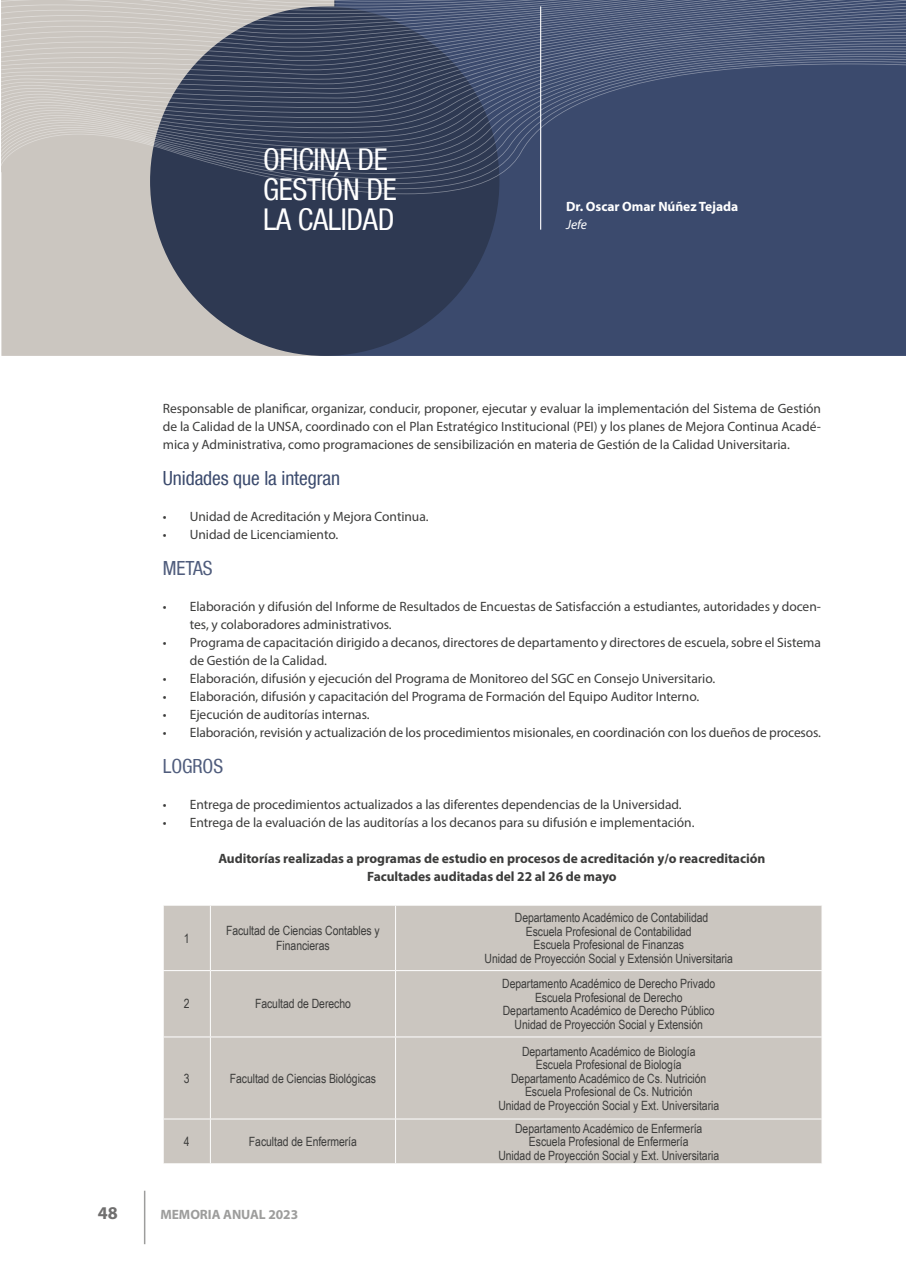
<style>
.page{position:relative;width:906px;height:1276px;background:#fff}
.page>*{position:absolute;margin:0;border:0;box-sizing:border-box;transform-origin:0 0}
.t1{font:condensed 30px/30px "Helvetica Neue LT Com";letter-spacing:-.01em;color:#fff}
.t2{font:condensed 19.5px "Helvetica Neue LT Com";letter-spacing:-.005em;color:#3b4a6d}
.t3{font:condensed 19.5px "Helvetica Neue LT Com";letter-spacing:-.005em;color:#4f5c7c}
.t4{font:700 18px "Myriad Pro";color:#706f6f}
.t5{font:13.5px/18px "Myriad Pro";letter-spacing:-.005em;color:#3c3c3b}
.t6{font:700 13.5px/18px "Myriad Pro";letter-spacing:-.005em;color:#3c3c3b;text-align:center}
.t7{font:700 13.5px "Myriad Pro";letter-spacing:-.005em;color:#fff}
.t8{font:700 13.5px "Myriad Pro";letter-spacing:-.005em;color:#9d9d9c}
.t9{font:italic 13.5px "Myriad Pro";color:#fff}
.t10{font:12.75px/13.5px "Arial Narrow";letter-spacing:-.005em;color:#3c3c3b;text-align:center}
</style>
<div class="page">
<hr style="left:144px;top:1190px;width:1px;height:54px;background:#9d9d9c">
<div style="left:1px;top:194px;width:149px;height:162px;background:#cbc6c0"></div>
<svg style="left:150px;top:194px;width:756px;height:162px;background:#3e4b68"></svg>
<svg style="left:1px;top:0;width:905px;height:194px;background:#5f687e"></svg>
<hr style="left:540px;top:6px;width:1px;height:224px;background:#fff">
<div style="left:164px;top:906px;width:657px;height:257px;background:#cbc6c0"></div>
<hr style="left:210px;top:905px;width:1px;height:65px;background:#fff">
<hr style="left:395px;top:905px;width:1px;height:65px;background:#fff">
<hr style="left:163px;top:970px;width:47px;height:1px;background:#fff">
<hr style="left:210px;top:970px;width:185px;height:1px;background:#fff">
<hr style="left:210px;top:971px;width:1px;height:65px;background:#fff">
<hr style="left:395px;top:970px;width:427px;height:1px;background:#fff">
<hr style="left:395px;top:971px;width:1px;height:65px;background:#fff">
<hr style="left:163px;top:1036px;width:47px;height:1px;background:#fff">
<hr style="left:210px;top:1036px;width:185px;height:1px;background:#fff">
<hr style="left:210px;top:1037px;width:1px;height:81px;background:#fff">
<hr style="left:395px;top:1036px;width:427px;height:1px;background:#fff">
<hr style="left:395px;top:1037px;width:1px;height:81px;background:#fff">
<hr style="left:163px;top:1118px;width:47px;height:1px;background:#fff">
<hr style="left:210px;top:1118px;width:185px;height:1px;background:#fff">
<hr style="left:210px;top:1119px;width:1px;height:44px;background:#fff">
<hr style="left:395px;top:1118px;width:427px;height:1px;background:#fff">
<hr style="left:395px;top:1119px;width:1px;height:44px;background:#fff">
<h1 class="t1" style="left:263px;top:144px;width:135px">OFICINA DE<br>GESTIÓN DE<br>LA CALIDAD</h1>
<p class="t7" style="left:566px;top:197px;width:173px">Dr. Oscar Omar Núñez Tejada</p>
<p class="t9" style="left:566px;top:216px;width:22px">Jefe</p>
<p class="t5" style="left:163px;top:399px;width:659px;text-align:justify">Responsable de planificar, organizar, conducir, proponer, ejecutar y evaluar la implementación del Sistema de Gestión de la Calidad de la UNSA, coordinado con el Plan Estratégico Institucional (PEI) y los planes de Mejora Continua Acadé&shy;mica y Administrativa, como programaciones de sensibilización en materia de Gestión de la Calidad Universitaria.</p>
<h2 class="t2" style="left:163px;top:466px;width:179px">Unidades que la integran</h2>
<p class="t5" style="left:163px;top:507px;width:267px">• Unidad de Acreditación y Mejora Continua.</p>
<p class="t5" style="left:163px;top:525px;width:177px">• Unidad de Licenciamiento.</p>
<h2 class="t3" style="left:163px;top:556px;width:51px">METAS</h2>
<p class="t5" style="left:190px;top:597px;width:632px;text-indent:-27px">• Elaboración y difusión del Informe de Resultados de Encuestas de Satisfacción a estudiantes, autoridades y docen&shy;tes, y colaboradores administrativos.</p>
<p class="t5" style="left:190px;top:633px;width:632px;text-indent:-27px">• Programa de capacitación dirigido a decanos, directores de departamento y directores de escuela, sobre el Sistema de Gestión de la Calidad.</p>
<p class="t5" style="left:163px;top:669px;width:554px">• Elaboración, difusión y ejecución del Programa de Monitoreo del SGC en Consejo Universitario.</p>
<p class="t5" style="left:163px;top:687px;width:538px">• Elaboración, difusión y capacitación del Programa de Formación del Equipo Auditor Interno.</p>
<p class="t5" style="left:163px;top:705px;width:208px">• Ejecución de auditorías internas.</p>
<p class="t5" style="left:163px;top:723px;width:659px">• Elaboración, revisión y actualización de los procedimientos misionales, en coordinación con los dueños de procesos.</p>
<h2 class="t3" style="left:163px;top:754px;width:62px">LOGROS</h2>
<p class="t5" style="left:163px;top:795px;width:520px">• Entrega de procedimientos actualizados a las diferentes dependencias de la Universidad.</p>
<p class="t5" style="left:163px;top:813px;width:533px">• Entrega de la evaluación de las auditorías a los decanos para su difusión e implementación.</p>
<p class="t6" style="left:218px;top:849px;width:548px">Auditorías realizadas a programas de estudio en procesos de acreditación y/o reacreditación<br>Facultades auditadas del 22 al 26 de mayo</p>
<p class="t10" style="left:184px;top:931px;width:7px">1</p>
<p class="t10" style="left:226px;top:922px;width:155px;line-height:15px">Facultad de Ciencias Contables y<br>Financieras</p>
<p class="t10" style="left:184px;top:996px;width:7px">2</p>
<p class="t10" style="left:255px;top:996px;width:97px">Facultad de Derecho</p>
<p class="t10" style="left:184px;top:1071px;width:7px">3</p>
<p class="t10" style="left:230px;top:1071px;width:148px">Facultad de Ciencias Biológicas</p>
<p class="t10" style="left:184px;top:1134px;width:7px">4</p>
<p class="t10" style="left:249px;top:1134px;width:109px">Facultad de Enfermería</p>
<h3 class="t4" style="left:98px;top:1201px;width:21px">48</h3>
<p class="t8" style="left:160px;top:1206px;width:139px">MEMORIA ANUAL 2023</p>
<p class="t10" style="left:484px;top:910px;width:250px">Departamento Académico de Contabilidad<br>Escuela Profesional de Contabilidad<br>Escuela Profesional de Finanzas<br>Unidad de Proyección Social y Extensión Universitaria</p>
<p class="t10" style="left:502px;top:976px;width:215px">Departamento Académico de Derecho Privado Escuela Profesional de Derecho Departamento Académico de Derecho Público Unidad de Proyección Social y Extensión</p>
<p class="t10" style="left:498px;top:1044px;width:222px">Departamento Académico de Biología<br>Escuela Profesional de Biología<br>Departamento Académico de Cs. Nutrición Escuela Profesional de Cs. Nutrición<br>Unidad de Proyección Social y Ext. Universitaria</p>
<p class="t10" style="left:498px;top:1121px;width:222px">Departamento Académico de Enfermería<br>Escuela Profesional de Enfermería<br>Unidad de Proyección Social y Ext. Universitaria</p>
</div>
